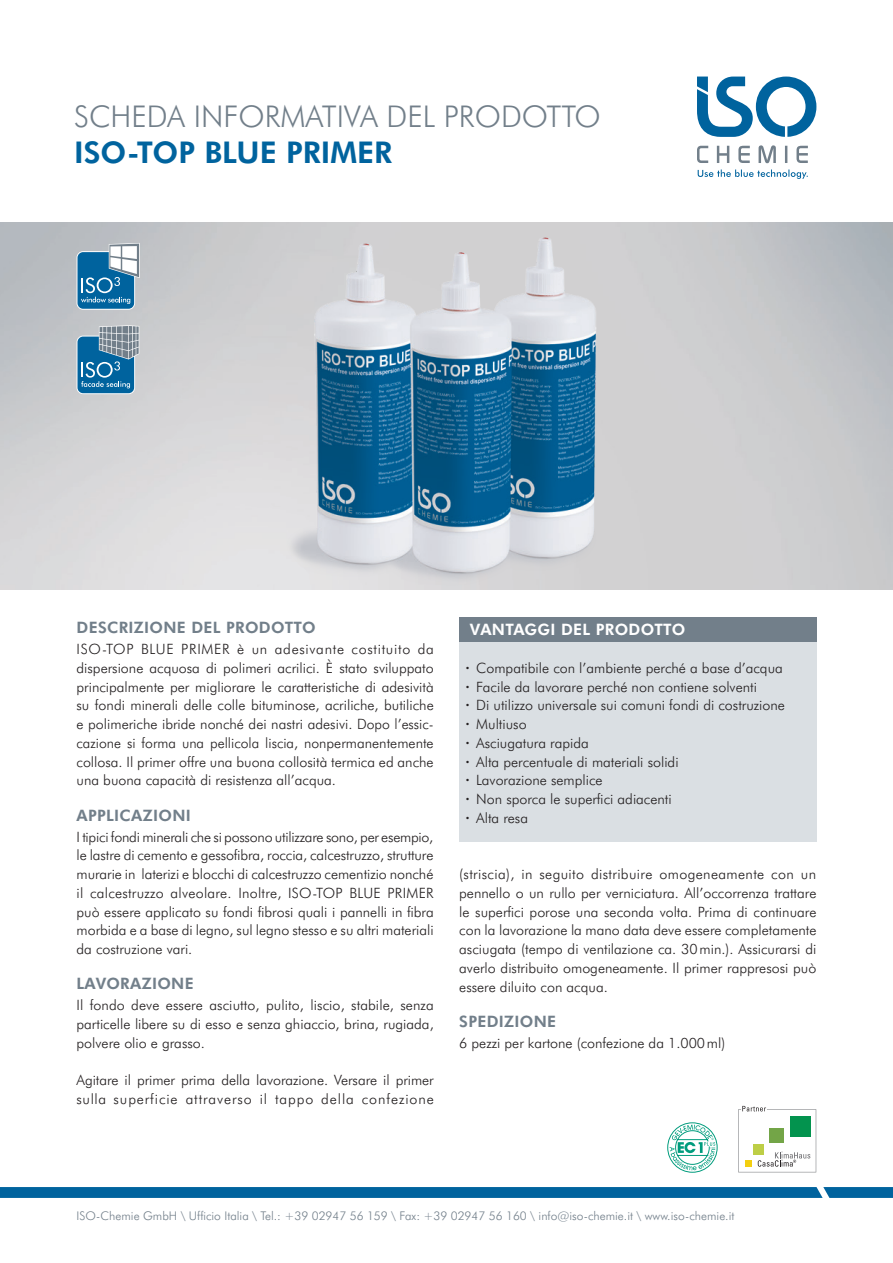
<style>
.page{position:relative;width:893px;height:1263px;background:#fff}
.page>*{position:absolute;margin:0;border:0;box-sizing:border-box;transform-origin:0 0}
.t1{font:300 30px "Futura BT";color:#727f8a}
.t2{font:800 30px "Futura BT";color:#00639e}
.t3{font:800 15.75px "Futura BT";letter-spacing:.02em;color:#727f8a}
.t4{font:800 15.75px "Futura BT";letter-spacing:.02em;color:#fff}
.t5{font:300 14.25px/18.8px "Futura BT";color:#231f20;text-align:justify}
.t6{font:300 12px "Futura BT";color:#727f8a}
.s1{font-weight:800}
</style>
<div class="page">
<svg style="left:668px;top:1122px;width:49px;height:50px"></svg>
<svg style="left:738px;top:1106px;width:78px;height:66px"></svg>
<div style="left:459px;top:617px;width:357px;height:25px;background:#727f8a"></div>
<div style="left:459px;top:642px;width:357px;height:200px;background:#dadfe3"></div>
<svg style="left:0;top:223px;width:893px;height:366px;background:#b4c0c9"></svg>
<svg style="left:77px;top:243px;width:63px;height:67px;background:#5c96b8"></svg>
<svg style="left:77px;top:325px;width:62px;height:69px;background:#558cae"></svg>
<svg style="left:0;top:1187px;width:893px;height:11px;background:#04659f"></svg>
<svg style="left:697px;top:145px;width:111px;height:18px"></svg>
<svg style="left:698px;top:169px;width:110px;height:10px"></svg>
<svg style="left:697px;top:77px;width:119px;height:60px"></svg>
<h1 class="t1" style="left:74px;top:98px;width:528px">SCHEDA INFORMATIVA DEL PRODOTTO</h1>
<h1 class="t2" style="left:74px;top:134px;width:320px">ISO-TOP BLUE PRIMER</h1>
<p class="t3" style="left:77px;top:618px;width:241px">DESCRIZIONE DEL PRODOTTO</p>
<p class="t5" style="left:77px;top:639px;width:359px">ISO-TOP BLUE PRIMER è un adesivante costituito da dispersione acquosa di polimeri acrilici. È stato sviluppato principalmente per migliorare le caratteristiche di adesività su fondi minerali delle colle bituminose, acriliche, butiliche e polimeriche ibride nonché dei nastri adesivi. Dopo l’essic&shy;cazione si forma una pellicola liscia, nonpermanentemente collosa. Il primer offre una buona collosità termica ed anche una buona capacità di resistenza all’acqua.</p>
<p class="t3" style="left:77px;top:805px;width:116px">APPLICAZIONI</p>
<p class="t5" style="left:77px;top:827px;width:359px">I tipici fondi minerali che si possono utilizzare sono, per esempio, le lastre di cemento e gessofibra, roccia, calcestruzzo, strutture murarie in laterizi e blocchi di calcestruzzo cementizio nonché il calcestruzzo alveolare. Inoltre, ISO-TOP BLUE PRIMER può essere applicato su fondi fibrosi quali i pannelli in fibra morbida e a base di legno, sul legno stesso e su altri materiali da costruzione vari.</p>
<p class="t3" style="left:77px;top:974px;width:119px">LAVORAZIONE</p>
<p class="t5" style="left:77px;top:996px;width:359px">Il fondo deve essere asciutto, pulito, liscio, stabile, senza particelle libere su di esso e senza ghiaccio, brina, rugiada, polvere olio e grasso.</p>
<p class="t5" style="left:77px;top:1071px;width:359px">Agitare il primer prima della lavorazione. Versare il primer sulla superficie attraverso il tappo della confezione</p>
<p class="t4" style="left:470px;top:620px;width:217px">VANTAGGI DEL PRODOTTO</p>
<p class="t5" style="left:466px;top:658px;width:321px;text-align:left"><span class="s1">·</span> Compatibile con l’ambiente perché a base d’acqua <span class="s1">·</span> Facile da lavorare perché non contiene solventi<br><span class="s1">·</span> Di utilizzo universale sui comuni fondi di costruzione <span class="s1">·</span> Multiuso<br><span class="s1">·</span> Asciugatura rapida<br><span class="s1">·</span> Alta percentuale di materiali solidi<br><span class="s1">·</span> Lavorazione semplice<br><span class="s1">·</span> Non sporca le superfici adiacenti<br><span class="s1">·</span> Alta resa</p>
<p class="t5" style="left:459px;top:864px;width:359px">(striscia), in seguito distribuire omogeneamente con un pennello o un rullo per verniciatura. All’occorrenza trattare le superfici porose una seconda volta. Prima di continuare con la lavorazione la mano data deve essere completamente asciugata (tempo di ventilazione ca. 30min.). Assicurarsi di averlo distribuito omogeneamente. Il primer rappresosi può essere diluito con acqua.</p>
<p class="t3" style="left:459px;top:1012px;width:98px">SPEDIZIONE</p>
<p class="t5" style="left:459px;top:1033px;width:268px">6 pezzi per kartone (confezione da 1.000ml)</p>
<p class="t6" style="left:77px;top:1209px;width:659px">ISO-Chemie GmbH \ Ufficio Italia \ Tel.: +39 02947 56 159 \ Fax: +39 02947 56 160 \ info@iso-chemie.it \ www.iso-chemie.it</p>
</div>
